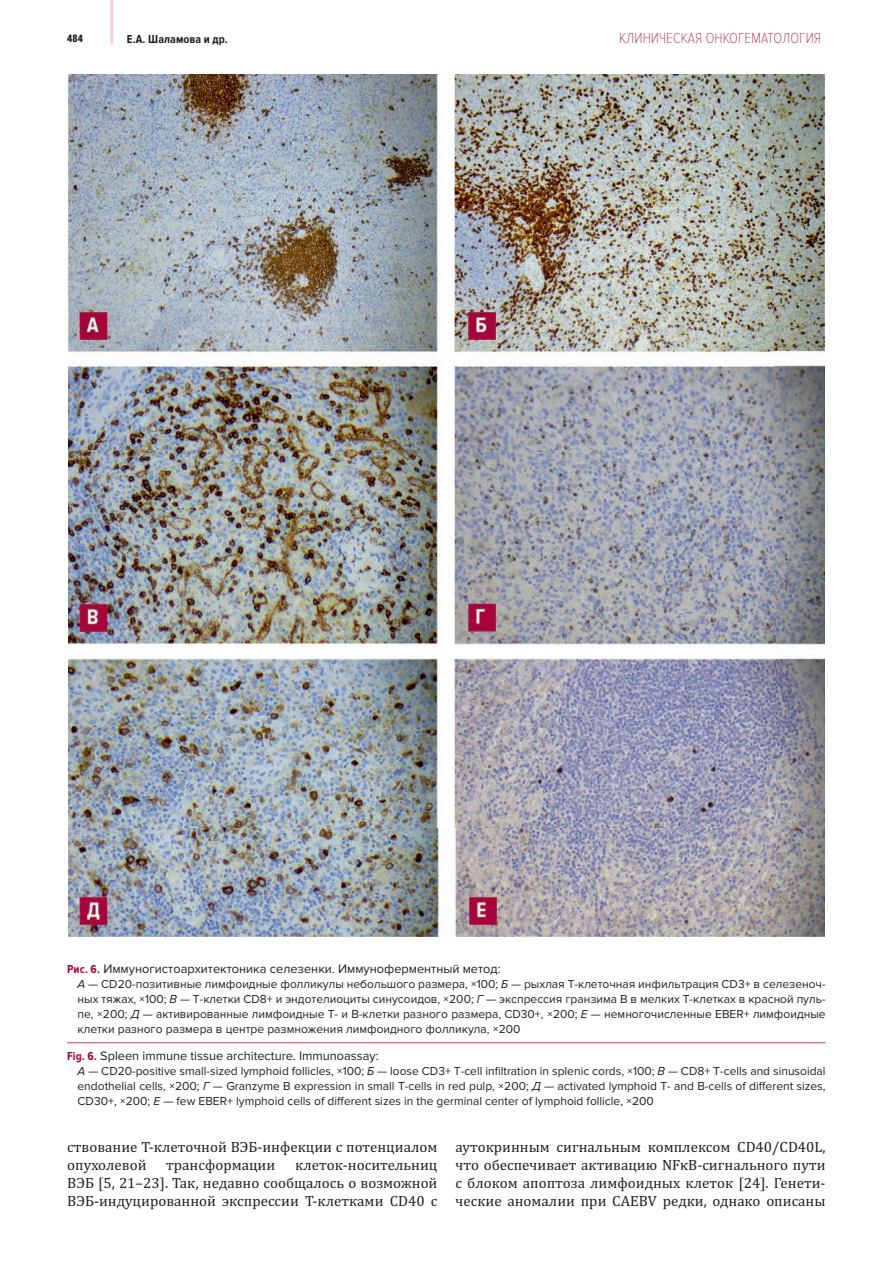
<style>
.page{position:relative;width:893px;height:1263px;background:#fff}
.page>*{position:absolute;margin:0;border:0;box-sizing:border-box;transform-origin:0 0}
.t1{font:15px/18px "Cambria";color:#231f20;text-align:justify}
.t2{font:100 15px "Proxima Nova Cond";letter-spacing:.005em;color:#a7023c}
.t3{font:12.75px "Proxima Nova";color:#231f20}
.t4{font:12px/15px "Proxima Nova";color:#231f20;text-align:justify}
.t5{font:700 12px "Proxima Nova Cond";letter-spacing:.005em;color:#231f20}
.t6{font:900 10.5px "Helios Cond";color:#231f20}
.s1{font-family:"Proxima Nova Cond";font-weight:700;font-size:12px;color:#a7023c}
.s2{font-style:italic}
</style>
<div class="page">
<hr style="left:110px;top:0;width:3px;height:44px;background:#f9ced8">
<img style="left:68px;top:74px;width:757px;height:862px">
<hr style="left:67px;top:1042px;width:759px;height:1px;background:#cf8086">
<p class="t6" style="left:67px;top:32px;width:17px">484</p>
<p class="t5" style="left:127px;top:32px;width:102px">Е.А. Шаламова и др.</p>
<p class="t2" style="left:619px;top:30px;width:203px">КЛИНИЧЕСКАЯ ОНКОГЕМАТОЛОГИЯ</p>
<p class="t3" style="left:67px;top:961px;width:435px"><span class="s1">Рис. 6.</span> Иммуногистоархитектоника селезенки. Иммуноферментный метод:</p>
<p class="t4" style="left:78px;top:976px;width:750px"><span class="s2">A</span> — CD20-позитивные лимфоидные фолликулы небольшого размера, ×100; <span class="s2">Б</span> — рыхлая Т-клеточная инфильтрация CD3+ в селезеноч&shy;ных тяжах, ×100; <span class="s2">В</span> — Т-клетки CD8+ и эндотелиоциты синусоидов, ×200; <span class="s2">Г</span> — экспрессия гранзима B в мелких Т-клетках в красной пуль&shy;пе, ×200; <span class="s2">Д</span> — активированные лимфоидные Т- и В-клетки разного размера, CD30+, ×200; <span class="s2">Е</span> — немногочисленные EBER+ лимфоидные клетки разного размера в центре размножения лимфоидного фолликула, ×200</p>
<p class="t3" style="left:67px;top:1049px;width:313px"><span class="s1">Fig. 6.</span> Spleen immune tissue architecture. Immunoassay:</p>
<p class="t4" style="left:78px;top:1064px;width:750px"><span class="s2">A</span> — CD20-positive small-sized lymphoid follicles, ×100; <span class="s2">Б</span> — loose CD3+ Т-cell infiltration in splenic cords, ×100; <span class="s2">В</span> — CD8+ Т-cells and sinusoidal endothelial cells, ×200; <span class="s2">Г</span> — Granzyme B expression in small T-cells in red pulp, ×200; <span class="s2">Д</span> — activated lymphoid T- and B-cells of different sizes, CD30+, ×200; <span class="s2">Е</span> — few EBER+ lymphoid cells of different sizes in the germinal center of lymphoid follicle, ×200</p>
<p class="t1" style="left:67px;top:1139px;width:372px">ствование Т-клеточной ВЭБ-инфекции с потенциалом опухолевой</p>
<p class="t1" style="left:455px;top:1139px;width:372px">аутокринным сигнальным комплексом CD4 0/CD40L, что обеспечивает активацию NFκB-сигнального пути с блоком апоптоза лимфоидных клеток [24]. Генети&shy;ческие аномалии при CAEBV редки, однако описаны</p>
<p class="t1" style="left:166px;top:1157px;width:111px">трансформации</p>
<p class="t1" style="left:67px;top:1157px;width:372px;text-indent:228px">клеток-носительниц ВЭБ [5, 21–23]. Так, недавно сообщалось о возможной ВЭБ-индуцированной экспрессии Т-клетками CD40 c</p>
</div>
